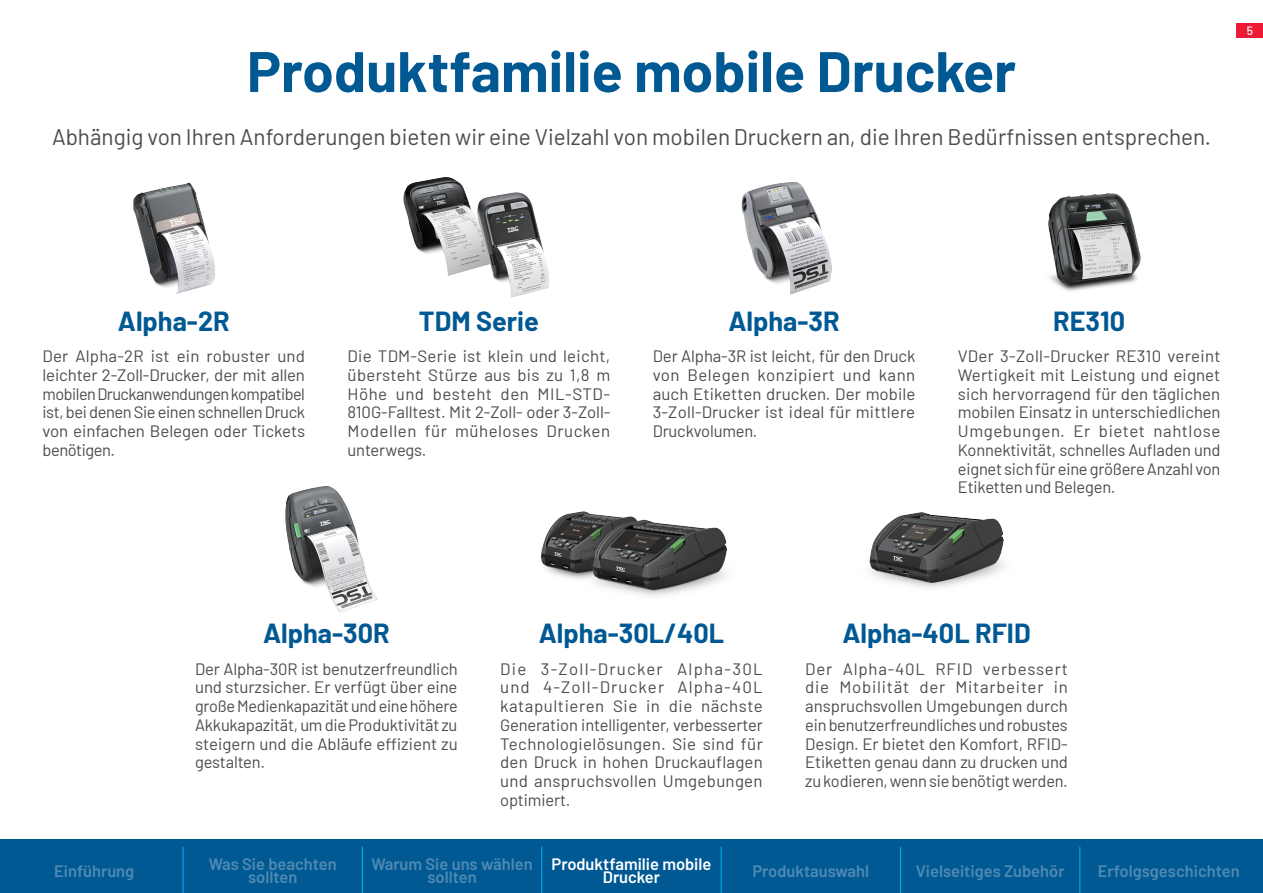
<style>
.page{position:relative;width:1263px;height:893px;background:#fff}
.page>*{position:absolute;margin:0;border:0;box-sizing:border-box;transform-origin:0 0}
.chapter_name{font:700 57px "Barlow";color:#015993}
.t1{font:700 27px "Barlow";color:#015993}
.content01{font:22.5px "Barlow";color:#4b4c4d}
.content01-2{font:16.5px/18.8px "Barlow";letter-spacing:-.005em;color:#4b4c4d;text-align:justify}
.navigation_none{font:600 16.5px/13.5px "Barlow";color:#4f8ab3;text-align:center}
.navigation_none-2{font:600 16.5px/13.5px "Barlow";color:#fff;text-align:center}
.navigation{font:600 16.5px "Barlow";color:#4f8ab3}
.t2{font:500 12px "Barlow";color:#fff}
</style>
<div class="page">
<img style="left:133px;top:182px;width:83px;height:112px">
<img style="left:403px;top:177px;width:146px;height:121px">
<img style="left:741px;top:182px;width:91px;height:113px">
<img style="left:1048px;top:193px;width:93px;height:98px">
<img style="left:285px;top:486px;width:93px;height:127px">
<img style="left:540px;top:511px;width:187px;height:85px">
<img style="left:869px;top:512px;width:135px;height:76px">
<div style="left:1237px;top:23px;width:26px;height:15px;background:#ed1a37"></div>
<div style="left:0;top:839px;width:1263px;height:54px;background:#015993"></div>
<hr style="left:183px;top:847px;width:1px;height:46px;background:#00aeef">
<hr style="left:362px;top:847px;width:1px;height:46px;background:#00aeef">
<hr style="left:541px;top:847px;width:1px;height:46px;background:#00aeef">
<hr style="left:721px;top:847px;width:1px;height:46px;background:#00aeef">
<hr style="left:900px;top:847px;width:1px;height:46px;background:#00aeef">
<hr style="left:1079px;top:847px;width:1px;height:46px;background:#00aeef">
<p class="chapter_name" style="left:247px;top:29px;width:770px">Produktfamilie mobile Drucker</p>
<p class="content01" style="left:52px;top:121px;width:1160px">Abhängig von Ihren Anforderungen bieten wir eine Vielzahl von mobilen Druckern an, die Ihren Bedürfnissen entsprechen.</p>
<p class="t2" style="left:1247px;top:22px;width:8px">5</p>
<h1 class="t1" style="left:118px;top:301px;width:113px">Alpha-2R</h1>
<p class="content01-2" style="left:43px;top:346px;width:264px">Der Alpha-2R ist ein robuster und leichter 2-Zoll-Drucker, der mit allen mobilen Druckanwendungen kompatibel ist, bei denen Sie einen schnellen Druck von einfachen Belegen oder Tickets benötigen.</p>
<h1 class="t1" style="left:419px;top:301px;width:121px">TDM Serie</h1>
<p class="content01-2" style="left:348px;top:346px;width:264px">Die TDM-Serie ist klein und leicht, übersteht Stürze aus bis zu 1,8 m Höhe und besteht den MIL-STD-810G-Falltest. Mit 2-Zoll- oder 3-Zoll-Modellen für müheloses Drucken unterwegs.</p>
<h1 class="t1" style="left:728px;top:301px;width:113px">Alpha-3R</h1>
<p class="content01-2" style="left:653px;top:346px;width:264px">Der Alpha-3R ist leicht, für den Druck von Belegen konzipiert und kann auch Etiketten drucken. Der mobile 3-Zoll-Drucker ist ideal für mittlere Druckvolumen.</p>
<h1 class="t1" style="left:1053px;top:301px;width:73px">RE310</h1>
<p class="content01-2" style="left:958px;top:346px;width:264px">VDer 3-Zoll-Drucker RE310 vereint Wertigkeit mit Leistung und eignet sich hervorragend für den täglichen mobilen Einsatz in unterschiedlichen Umgebungen. Er bietet nahtlose Konnektivität, schnelles Aufladen und eignet sich für eine größere Anzahl von Etiketten und Belegen.</p>
<h1 class="t1" style="left:263px;top:614px;width:128px">Alpha-30R</h1>
<p class="content01-2" style="left:195px;top:658px;width:264px">Der Alpha-30R ist benutzerfreundlich und sturzsicher. Er verfügt über eine große Medienkapazität und eine höhere Akkukapazität, um die Produktivität zu steigern und die Abläufe effizient zu gestalten.</p>
<h1 class="t1" style="left:539px;top:614px;width:187px">Alpha-30L/40L</h1>
<p class="content01-2" style="left:500px;top:658px;width:264px">Die 3-Zoll-Drucker Alpha-30L und 4-Zoll-Drucker Alpha-40L katapultieren Sie in die nächste Generation intelligenter, verbesserter Technologielösungen. Sie sind für den Druck in hohen Druckauflagen und anspruchsvollen Umgebungen optimiert.</p>
<h1 class="t1" style="left:842px;top:614px;width:190px">Alpha-40L RFID</h1>
<p class="content01-2" style="left:805px;top:658px;width:264px">Der Alpha-40L RFID verbessert die Mobilität der Mitarbeiter in anspruchsvollen Umgebungen durch ein benutzerfreundliches und robustes Design. Er bietet den Komfort, RFID-Etiketten genau dann zu drucken und zu kodieren, wenn sie benötigt werden.</p>
<p class="navigation" style="left:54px;top:860px;width:82px">Einführung</p>
<p class="navigation_none" style="left:209px;top:857px;width:129px">Was Sie beachten sollten</p>
<p class="navigation_none" style="left:371px;top:857px;width:163px">Warum Sie uns wählen sollten</p>
<p class="navigation_none-2" style="left:551px;top:857px;width:161px">Produktfamilie mobile<br>Drucker</p>
<p class="navigation_none" style="left:752px;top:863px;width:118px">Produktauswahl</p>
<p class="navigation_none" style="left:916px;top:863px;width:150px">Vielseitiges Zubehör</p>
<p class="navigation_none" style="left:1098px;top:863px;width:143px">Erfolgsgeschichten</p>
</div>
